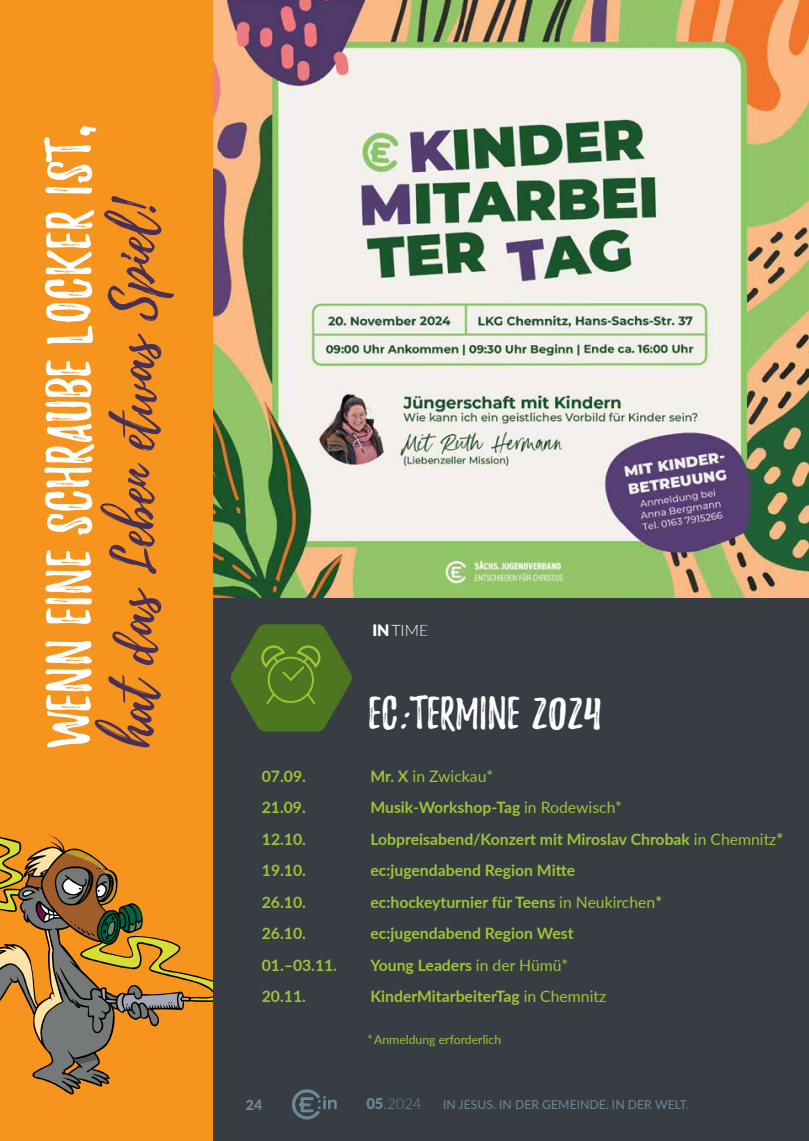
<style>
.page{position:relative;width:809px;height:1141px;background:#373d42}
.page>*{position:absolute;margin:0;border:0;box-sizing:border-box;transform-origin:0 0}
.t1{font:55.65px "Playlist Caps";letter-spacing:.01em;color:#fff}
.t2{font:55.65px "Playlist Script";color:#492e56}
.t3{font:40.25px "Playlist Caps";color:#fff}
.t4{font:700 15.75px "Lato";color:#9dc436}
.t5{font:15.75px "Lato";color:#9dc436}
.t6{font:300 15.75px "Lato";color:#fff}
.t7{font:300 14.88px "Lato";color:#6c8896}
.t8{font:900 14px "Lato";color:#6c8896}
.t9{font:12.25px "Lato";color:#6c8896}
.t10{font:12.25px "Lato";color:#9dc436}
.s1{font-weight:900}
.s2{font-family:"Playlist Script"}
.s3{font-weight:700}
.s4{font-weight:400}
</style>
<div class="page">
<svg style="left:292px;top:1089px;width:45px;height:30px"></svg>
<img style="left:212px;top:0;width:597px;height:598px">
<div style="left:0;top:0;width:212px;height:1141px;background:#f7941e"></div>
<svg style="left:0;top:835px;width:212px;height:258px"></svg>
<svg style="left:231px;top:624px;width:121px;height:108px"></svg>
<h1 class="t1" style="left:44px;top:747px;width:625px;rotate:-90deg">WENN EINE SCHRAUBE LOCKER IST,</h1>
<h1 class="t2" style="left:95px;top:747px;width:553px;rotate:-90deg">hat das Leben etwas Spiel!</h1>
<p class="t6" style="left:372px;top:619px;width:57px"><span class="s1">IN</span>TIME</p>
<h2 class="t3" style="left:368px;top:695px;width:235px">EC<span class="s2">:</span>TERMINE 2024</h2>
<p class="t4" style="left:262px;top:764px;width:46px">07.09.</p>
<p class="t5" style="left:370px;top:765px;width:124px"><span class="s3">Mr. X</span> in Zwickau*</p>
<p class="t4" style="left:262px;top:796px;width:46px">21.09.</p>
<p class="t4" style="left:370px;top:796px;width:253px">Musik-Workshop-Tag <span class="s4">in Rodewisch*</span></p>
<p class="t4" style="left:262px;top:827px;width:46px">12.10.</p>
<p class="t4" style="left:370px;top:827px;width:414px">Lobpreisabend/Konzert mit Miroslav Chrobak <span class="s4">in Chemnitz</span>*</p>
<p class="t4" style="left:262px;top:859px;width:46px">19.10.</p>
<p class="t4" style="left:370px;top:859px;width:206px">ec:jugendabend Region Mitte</p>
<p class="t4" style="left:262px;top:890px;width:46px">26.10.</p>
<p class="t4" style="left:370px;top:890px;width:293px">ec:hockeyturnier für Teens <span class="s4">in Neukirchen</span>*</p>
<p class="t4" style="left:262px;top:922px;width:46px">26.10.</p>
<p class="t4" style="left:370px;top:922px;width:205px">ec:jugendabend Region West</p>
<p class="t4" style="left:262px;top:953px;width:77px">01.–03.11.</p>
<p class="t4" style="left:370px;top:953px;width:199px">Young Leaders <span class="s4">in der Hümü*</span></p>
<p class="t4" style="left:262px;top:985px;width:46px">20.11.</p>
<p class="t4" style="left:370px;top:985px;width:237px">KinderMitarbeiterTag <span class="s4">in Chemnitz</span></p>
<p class="t10" style="left:367px;top:1031px;width:135px">* Anmeldung erforderlich</p>
<p class="t8" style="left:246px;top:1094px;width:18px">24</p>
<p class="t7" style="left:366px;top:1094px;width:57px"><span class="s1">05</span>.2024</p>
<p class="t9" style="left:443px;top:1096px;width:248px">IN JESUS. IN DER GEMEINDE. IN DER WELT.</p>
</div>
